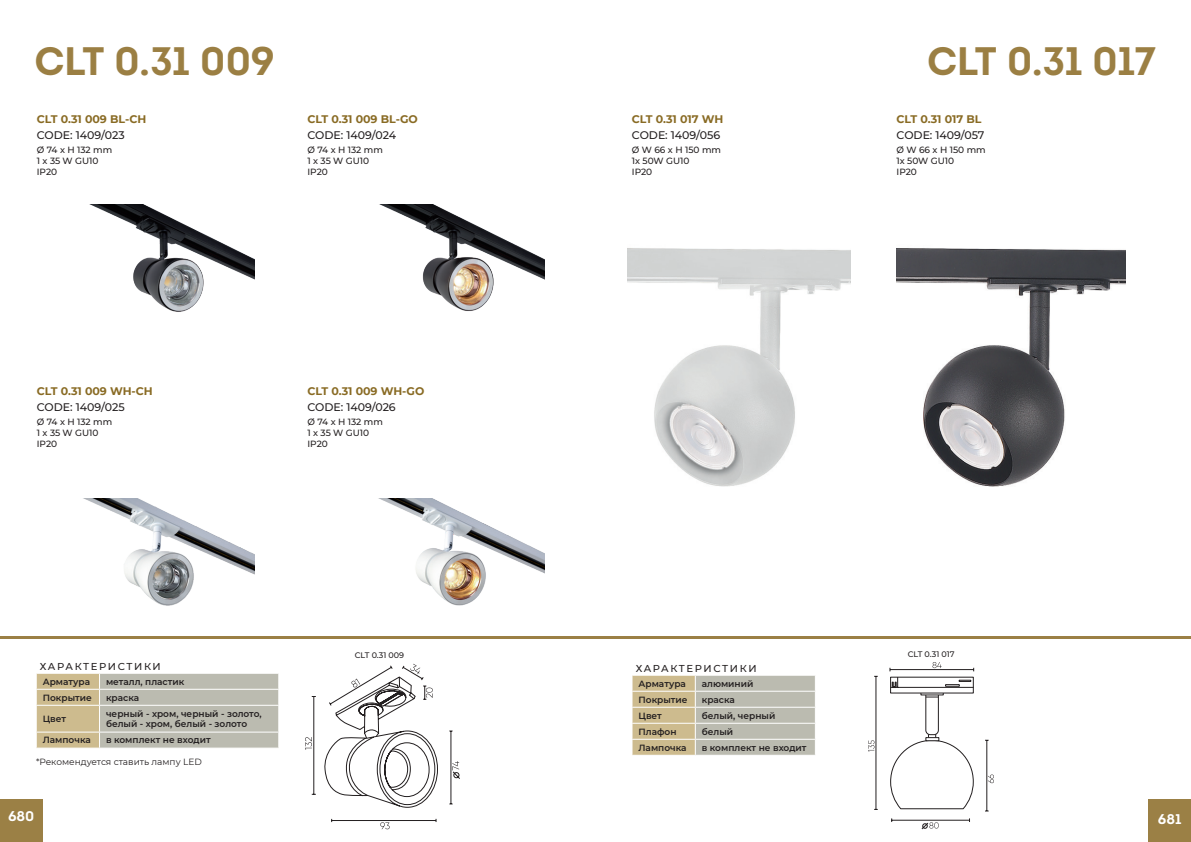
<style>
.page{position:relative;width:1191px;height:842px;background:#fff}
.page>*{position:absolute;margin:0;border:0;box-sizing:border-box;transform-origin:0 0}
.t1{font:700 39.7px "Intro";letter-spacing:-.025em;color:#9b7f43}
.t2{font:700 14px "Intro";color:#fff}
.t3{font:700 11px "Montserrat";color:#896b24}
.t4{font:500 11px "Montserrat";color:#231f20}
.t5{font:500 10px "Montserrat";letter-spacing:.165em;color:#231f20}
.t6{font:600 9px/10.8px "Montserrat";color:#231f20}
.t7{font:500 9px/11px "Montserrat";color:#231f20}
.t8{font:9px "Montserrat";color:#231f20}
.t9{font:500 8px "Montserrat";color:#231f20}
</style>
<div class="page">
<hr style="left:0;top:636px;width:1191px;height:3px;background:#9b8045">
<div style="left:0;top:799px;width:43px;height:43px;background:#9b8045"></div>
<div style="left:1148px;top:799px;width:43px;height:43px;background:#9b8045"></div>
<img style="left:89px;top:204px;width:165px;height:108px">
<img style="left:83px;top:498px;width:171px;height:108px">
<img style="left:379px;top:204px;width:165px;height:107px">
<img style="left:378px;top:498px;width:166px;height:108px">
<img style="left:627px;top:248px;width:223px;height:239px">
<img style="left:896px;top:248px;width:229px;height:239px">
<svg style="left:890px;top:677px;width:83px;height:132px"></svg>
<svg style="left:921px;top:822px;width:17px;height:7px"></svg>
<hr style="left:891px;top:820px;width:78px;height:1px;background:#231f20">
<hr style="left:890px;top:669px;width:83px;height:1px;background:#231f20">
<hr style="left:875px;top:676px;width:1px;height:133px;background:#231f20">
<hr style="left:986px;top:740px;width:1px;height:71px;background:#231f20">
<svg style="left:925px;top:737px;width:14px;height:4px"></svg>
<svg style="left:868px;top:740px;width:6px;height:12px"></svg>
<svg style="left:932px;top:662px;width:9px;height:6px"></svg>
<svg style="left:988px;top:774px;width:6px;height:9px"></svg>
<svg style="left:36px;top:673px;width:243px;height:75px;background:#c3bfac"></svg>
<svg style="left:632px;top:675px;width:183px;height:80px;background:#c6c0ab"></svg>
<hr style="left:313px;top:696px;width:1px;height:98px;background:#231f20">
<svg style="left:305px;top:737px;width:7px;height:13px"></svg>
<hr style="left:332px;top:820px;width:104px;height:1px;background:#231f20">
<svg style="left:380px;top:822px;width:9px;height:7px"></svg>
<svg style="left:324px;top:664px;width:136px;height:144px"></svg>
<h1 class="t1" style="left:35px;top:36px;width:242px">CLT 0.31 009</h1>
<h1 class="t1" style="left:927px;top:36px;width:230px">CLT 0.31 017</h1>
<p class="t3" style="left:37px;top:112px;width:111px">CLT 0.31 009 BL-CH</p>
<p class="t4" style="left:37px;top:128px;width:89px">CODE: 1409/023</p>
<p class="t7" style="left:37px;top:144px;width:77px">Ø 74 x H 132 mm<br>1 x 35 W GU10<br>IP20</p>
<p class="t3" style="left:307px;top:112px;width:112px">CLT 0.31 009 BL-GO</p>
<p class="t4" style="left:307px;top:128px;width:90px">CODE: 1409/024</p>
<p class="t7" style="left:307px;top:144px;width:77px">Ø 74 x H 132 mm<br>1 x 35 W GU10<br>IP20</p>
<p class="t3" style="left:37px;top:385px;width:117px">CLT 0.31 009 WH-CH</p>
<p class="t4" style="left:37px;top:401px;width:89px">CODE: 1409/025</p>
<p class="t7" style="left:37px;top:416px;width:77px">Ø 74 x H 132 mm<br>1 x 35 W GU10<br>IP20</p>
<p class="t3" style="left:307px;top:385px;width:118px">CLT 0.31 009 WH-GO</p>
<p class="t4" style="left:307px;top:401px;width:90px">CODE: 1409/026</p>
<p class="t7" style="left:307px;top:416px;width:77px">Ø 74 x H 132 mm<br>1 x 35 W GU10<br>IP20</p>
<p class="t5" style="left:40px;top:660px;width:122px">ХАРАКТЕРИСТИКИ</p>
<p class="t6" style="left:43px;top:676px;width:49px">Арматура</p>
<p class="t6" style="left:106px;top:676px;width:80px">металл, пластик</p>
<p class="t6" style="left:43px;top:692px;width:51px">Покрытие</p>
<p class="t6" style="left:106px;top:692px;width:35px">краска</p>
<p class="t6" style="left:43px;top:713px;width:25px">Цвет</p>
<p class="t6" style="left:106px;top:708px;width:157px">черный - хром, черный - золото, белый - хром, белый - золото</p>
<p class="t6" style="left:43px;top:735px;width:50px">Лампочка</p>
<p class="t6" style="left:106px;top:735px;width:106px">в комплект не входит</p>
<p class="t8" style="left:36px;top:756px;width:167px">*Рекомендуется ставить лампу LED</p>
<p class="t9" style="left:355px;top:650px;width:51px">CLT 0.31 009</p>
<p class="t3" style="left:632px;top:112px;width:93px">CLT 0.31 017 WH</p>
<p class="t4" style="left:632px;top:128px;width:90px">CODE: 1409/056</p>
<p class="t7" style="left:632px;top:144px;width:91px">Ø W 66 x H 150 mm<br>1x 50W GU10<br>IP20</p>
<p class="t3" style="left:896px;top:112px;width:86px">CLT 0.31 017 BL</p>
<p class="t4" style="left:896px;top:128px;width:89px">CODE: 1409/057</p>
<p class="t7" style="left:896px;top:144px;width:91px">Ø W 66 x H 150 mm<br>1x 50W GU10<br>IP20</p>
<p class="t5" style="left:635px;top:662px;width:122px">ХАРАКТЕРИСТИКИ</p>
<p class="t6" style="left:638px;top:678px;width:49px">Арматура</p>
<p class="t6" style="left:702px;top:678px;width:53px">алюминий</p>
<p class="t6" style="left:638px;top:694px;width:51px">Покрытие</p>
<p class="t6" style="left:702px;top:694px;width:35px">краска</p>
<p class="t6" style="left:638px;top:710px;width:25px">Цвет</p>
<p class="t6" style="left:702px;top:710px;width:75px">белый, черный</p>
<p class="t6" style="left:638px;top:726px;width:40px">Плафон</p>
<p class="t6" style="left:702px;top:726px;width:33px">белый</p>
<p class="t6" style="left:638px;top:742px;width:50px">Лампочка</p>
<p class="t6" style="left:702px;top:742px;width:106px">в комплект не входит</p>
<p class="t9" style="left:907px;top:649px;width:48px">CLT 0.31 017</p>
<h2 class="t2" style="left:8px;top:807px;width:28px">680</h2>
<h2 class="t2" style="left:1157px;top:810px;width:25px">681</h2>
</div>
